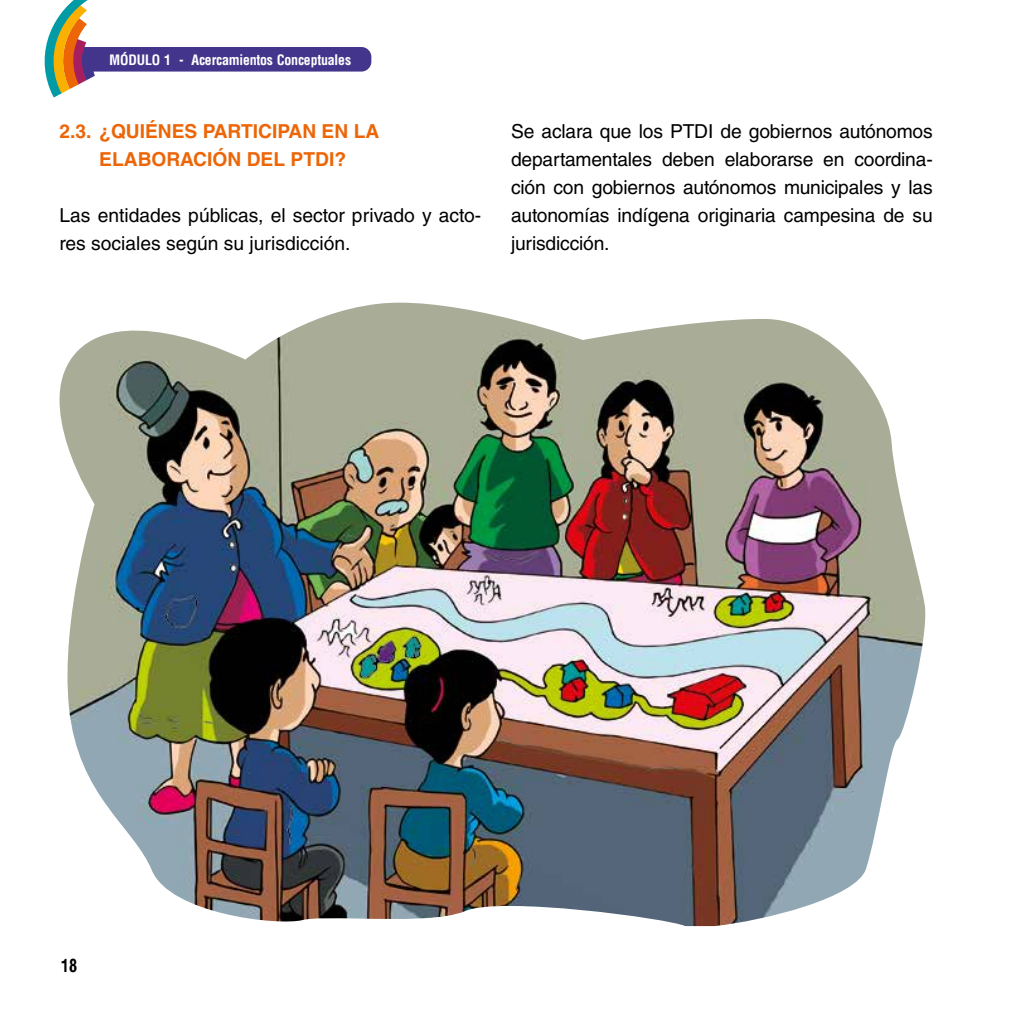
<style>
.page{position:relative;width:1032px;height:1032px;background:#fff}
.page>*{position:absolute;margin:0;border:0;box-sizing:border-box;transform-origin:0 0}
.t1{font:19.25px/28px "Helvetica LT Std";color:#000}
.t2{font:700 19.25px/28px "Helvetica LT Std";color:#ec6608;text-align:center}
.t3{font:700 17.5px "Arena Condensed";color:#000;scale:.9 1}
.t4{font:700 14px "Arena Condensed";letter-spacing:-.02em;color:#fff}
</style>
<div class="page">
<div style="left:73px;top:47px;width:298px;height:25px;background:#43358b;border-radius:10px"></div>
<svg style="left:44px;top:0;width:51px;height:97px"></svg>
<img style="left:59px;top:302px;width:867px;height:624px">
<p class="t4" style="left:110px;top:51px;width:243px">MÓDULO 1 - Acercamientos Conceptuales</p>
<p class="t2" style="left:60px;top:117px;width:321px">2.3. ¿QUIÉNES PARTICIPAN EN LA<br>ELABORACIÓN DEL PTDI?</p>
<p class="t1" style="left:60px;top:201px;width:423px">Las entidades públicas, el sector privado y acto&shy;res sociales según su jurisdicción.</p>
<p class="t1" style="left:511px;top:117px;width:423px;text-align:justify">Se aclara que los PTDI de gobiernos autónomos departamentales deben elaborarse en coordina&shy;ción con gobiernos autónomos municipales y las autonomías indígena originaria campesina de su jurisdicción.</p>
<p class="t3" style="left:61px;top:955px;width:19px">18</p>
</div>
